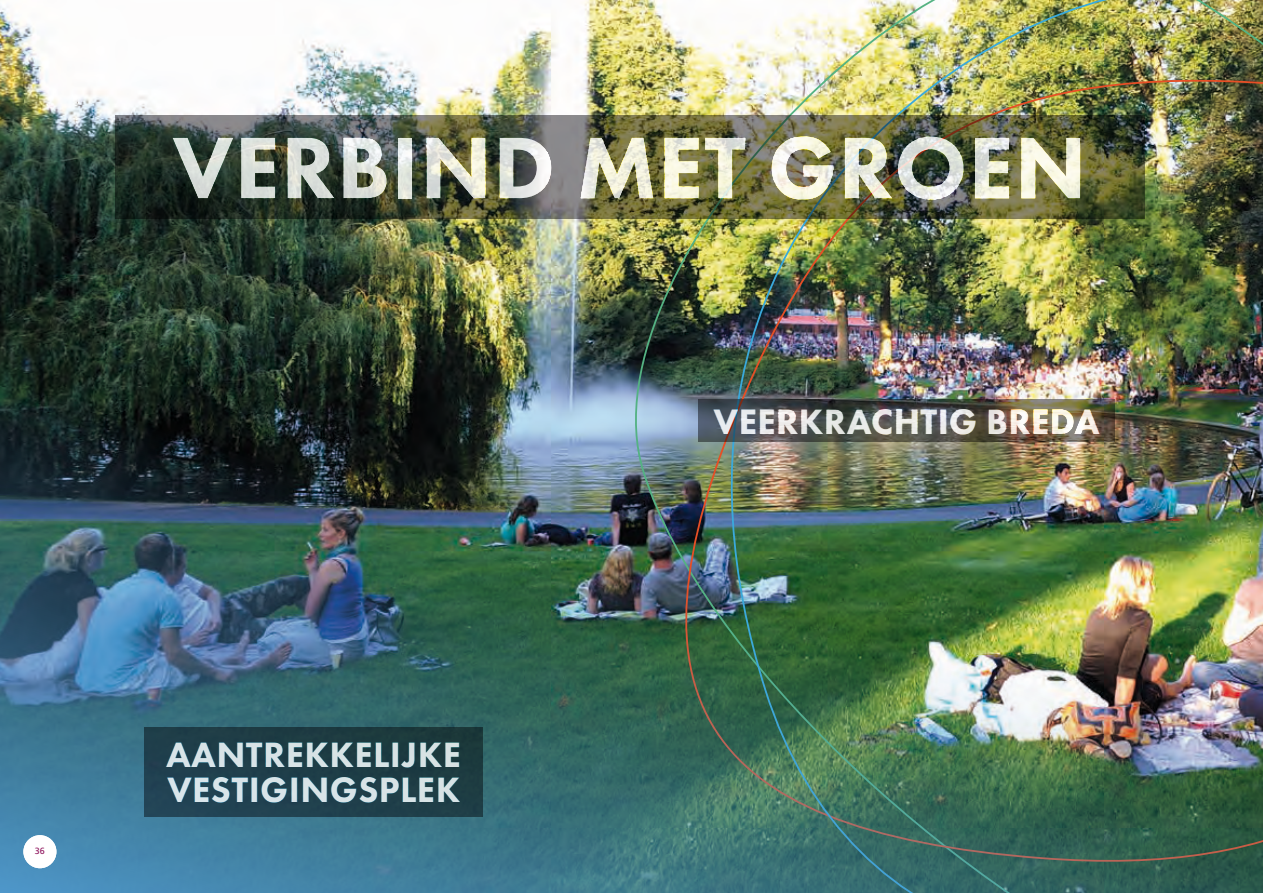
<style>
.page{position:relative;width:1263px;height:893px;background:#fff}
.page>*{position:absolute;margin:0;border:0;box-sizing:border-box;transform-origin:0 0}
.t1{font:800 90.45px "Futura PT";letter-spacing:.01em;color:#fff}
.t2{font:800 36.6px/35.1px "Futura PT";letter-spacing:.01em;color:#fff}
.t3{font:9px "Frutiger LT Std";color:#8f145d}
</style>
<div class="page">
<img style="left:0;top:5px;width:558px;height:127px">
<img style="left:692px;top:0;width:571px;height:132px">
<img style="left:115px;top:115px;width:1029px;height:17px">
<img style="left:0;top:132px;width:1263px;height:761px">
<div style="left:145px;top:727px;width:338px;height:89px;background:linear-gradient(to right,#214151,#1c3a3f)"></div>
<div style="left:23px;top:835px;width:33px;height:33px;background:#fff;border-radius:50%"></div>
<h1 class="t1" style="left:172px;top:111px;width:916px">VERBIND MET GROEN</h1>
<p class="t2" style="left:713px;top:403px;width:388px">VEERKRACHTIG BREDA</p>
<p class="t3" style="left:34px;top:846px;width:12px">36</p>
<p class="t2" style="left:166px;top:737px;width:297px">AANTREKKELIJKE<br>VESTIGINGSPLEK</p>
</div>
